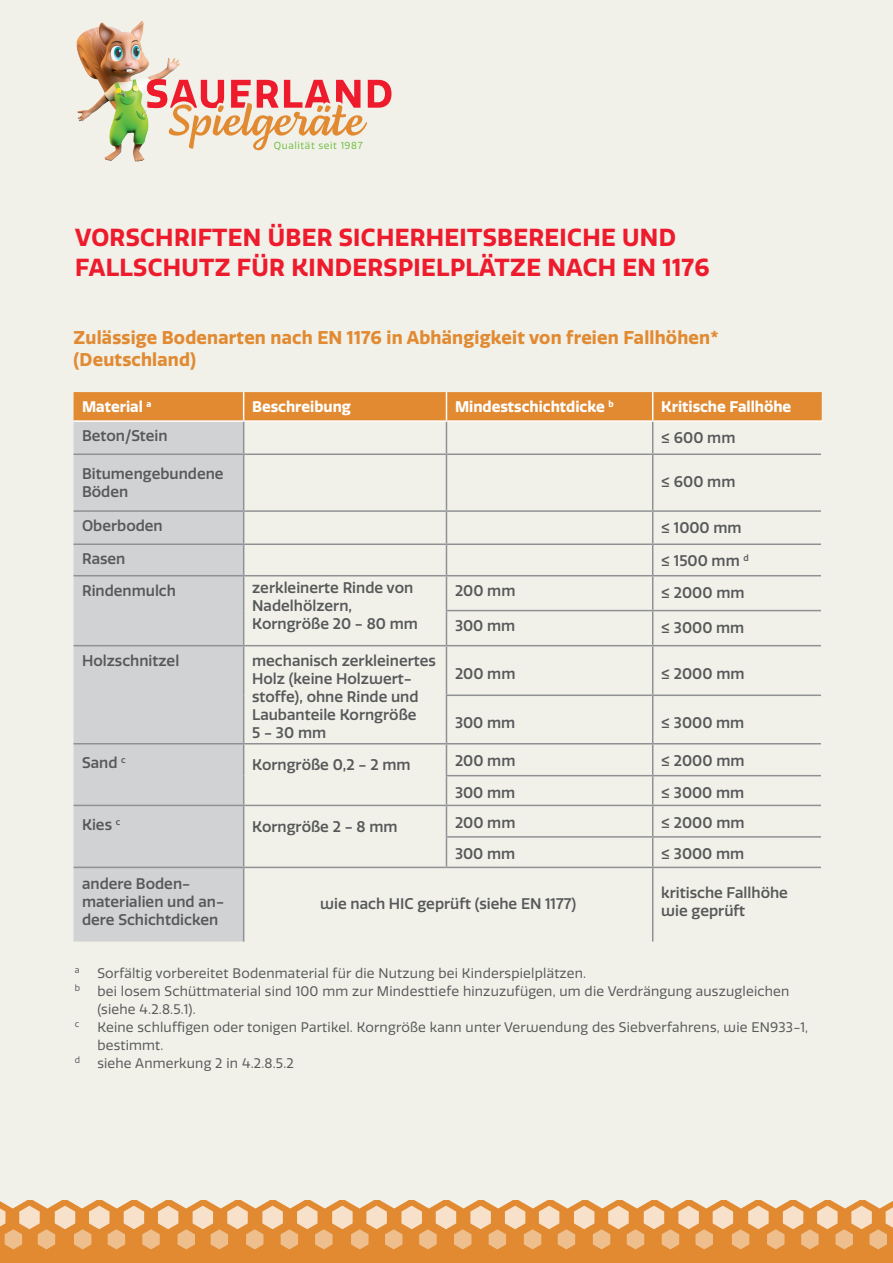
<style>
.page{position:relative;width:893px;height:1263px;background:#f1f1e9}
.page>*{position:absolute;margin:0;border:0;box-sizing:border-box;transform-origin:0 0}
.t1{font:700 24px/30px "Quatro";letter-spacing:.015em;color:#ee1b2d}
.t2{font:700 18px/22.5px "Quatro";letter-spacing:.01em;color:#e18a32}
.t3{font:500 15px/18px "Quatro";color:#57585a}
.t4{font:700 15px "Quatro";color:#fff}
.t5{font:13.5px/18px "Quatro";letter-spacing:.015em;color:#57585a}
.t6{font:9.9px "Quatro";letter-spacing:.06em;color:#71bf44}
.t7{font:8.7px "Quatro";color:#57585a}
</style>
<div class="page">
<div style="left:0;top:1200px;width:893px;height:63px;background:#e18a32"></div>
<svg style="left:0;top:1200px;width:893px;height:49px"></svg>
<div style="left:74px;top:422px;width:169px;height:519px;background:#d1d2d4"></div>
<hr style="left:820px;top:392px;width:2px;height:28px;background:#e18a32">
<div style="left:74px;top:392px;width:746px;height:28px;background:#e18a32"></div>
<hr style="left:74px;top:420px;width:170px;height:2px;background:#fff">
<hr style="left:244px;top:420px;width:202px;height:2px;background:#fff">
<hr style="left:446px;top:420px;width:207px;height:2px;background:#fff">
<hr style="left:653px;top:420px;width:169px;height:2px;background:#fff">
<hr style="left:243px;top:422px;width:1px;height:31px;background:#8f9194">
<hr style="left:446px;top:422px;width:1px;height:31px;background:#8f9194">
<hr style="left:652px;top:422px;width:1px;height:31px;background:#8f9194">
<hr style="left:74px;top:453px;width:170px;height:2px;background:#8f9194">
<hr style="left:244px;top:453px;width:202px;height:2px;background:#8f9194">
<hr style="left:243px;top:455px;width:1px;height:55px;background:#8f9194">
<hr style="left:446px;top:453px;width:207px;height:2px;background:#8f9194">
<hr style="left:446px;top:455px;width:1px;height:55px;background:#8f9194">
<hr style="left:653px;top:453px;width:168px;height:2px;background:#8f9194">
<hr style="left:652px;top:455px;width:1px;height:55px;background:#8f9194">
<hr style="left:74px;top:510px;width:170px;height:2px;background:#8f9194">
<hr style="left:244px;top:510px;width:202px;height:2px;background:#8f9194">
<hr style="left:243px;top:512px;width:1px;height:31px;background:#8f9194">
<hr style="left:446px;top:510px;width:207px;height:2px;background:#8f9194">
<hr style="left:446px;top:512px;width:1px;height:31px;background:#8f9194">
<hr style="left:653px;top:510px;width:168px;height:2px;background:#8f9194">
<hr style="left:652px;top:512px;width:1px;height:31px;background:#8f9194">
<hr style="left:74px;top:543px;width:170px;height:2px;background:#8f9194">
<hr style="left:244px;top:543px;width:202px;height:2px;background:#8f9194">
<hr style="left:243px;top:545px;width:1px;height:30px;background:#8f9194">
<hr style="left:446px;top:543px;width:207px;height:2px;background:#8f9194">
<hr style="left:446px;top:545px;width:1px;height:30px;background:#8f9194">
<hr style="left:653px;top:543px;width:168px;height:2px;background:#8f9194">
<hr style="left:652px;top:545px;width:1px;height:30px;background:#8f9194">
<hr style="left:74px;top:575px;width:170px;height:1px;background:#8f9194">
<hr style="left:244px;top:575px;width:202px;height:1px;background:#8f9194">
<hr style="left:243px;top:576px;width:1px;height:35px;background:#8f9194">
<hr style="left:243px;top:611px;width:1px;height:34px;background:#8f9194">
<hr style="left:446px;top:575px;width:207px;height:1px;background:#8f9194">
<hr style="left:446px;top:576px;width:1px;height:34px;background:#8f9194">
<hr style="left:653px;top:575px;width:168px;height:1px;background:#8f9194">
<hr style="left:652px;top:576px;width:1px;height:34px;background:#8f9194">
<hr style="left:446px;top:610px;width:207px;height:1px;background:#8f9194">
<hr style="left:446px;top:611px;width:1px;height:34px;background:#8f9194">
<hr style="left:653px;top:610px;width:168px;height:1px;background:#8f9194">
<hr style="left:652px;top:611px;width:1px;height:34px;background:#8f9194">
<hr style="left:74px;top:645px;width:170px;height:1px;background:#8f9194">
<hr style="left:244px;top:645px;width:202px;height:1px;background:#8f9194">
<hr style="left:243px;top:646px;width:1px;height:49px;background:#8f9194">
<hr style="left:243px;top:695px;width:1px;height:48px;background:#8f9194">
<hr style="left:446px;top:645px;width:207px;height:1px;background:#8f9194">
<hr style="left:446px;top:646px;width:1px;height:48px;background:#8f9194">
<hr style="left:653px;top:645px;width:168px;height:1px;background:#8f9194">
<hr style="left:652px;top:646px;width:1px;height:48px;background:#8f9194">
<hr style="left:446px;top:694px;width:207px;height:2px;background:#8f9194">
<hr style="left:446px;top:696px;width:1px;height:47px;background:#8f9194">
<hr style="left:653px;top:694px;width:168px;height:2px;background:#8f9194">
<hr style="left:652px;top:696px;width:1px;height:47px;background:#8f9194">
<hr style="left:74px;top:743px;width:170px;height:1px;background:#8f9194">
<hr style="left:244px;top:743px;width:202px;height:1px;background:#8f9194">
<hr style="left:243px;top:744px;width:1px;height:32px;background:#8f9194">
<hr style="left:446px;top:743px;width:207px;height:1px;background:#8f9194">
<hr style="left:446px;top:744px;width:1px;height:31px;background:#8f9194">
<hr style="left:653px;top:743px;width:168px;height:1px;background:#8f9194">
<hr style="left:652px;top:744px;width:1px;height:31px;background:#8f9194">
<svg style="left:243px;top:776px;width:1px;height:29px"></svg>
<hr style="left:446px;top:775px;width:207px;height:1px;background:#8f9194">
<svg style="left:446px;top:776px;width:1px;height:29px"></svg>
<hr style="left:653px;top:775px;width:168px;height:1px;background:#8f9194">
<svg style="left:652px;top:776px;width:1px;height:29px"></svg>
<hr style="left:74px;top:805px;width:170px;height:1px;background:#8f9194">
<hr style="left:244px;top:805px;width:202px;height:1px;background:#8f9194">
<hr style="left:243px;top:806px;width:1px;height:31px;background:#8f9194">
<hr style="left:446px;top:805px;width:207px;height:1px;background:#8f9194">
<hr style="left:446px;top:806px;width:1px;height:30px;background:#8f9194">
<hr style="left:653px;top:805px;width:168px;height:1px;background:#8f9194">
<hr style="left:652px;top:806px;width:1px;height:30px;background:#8f9194">
<hr style="left:243px;top:837px;width:1px;height:30px;background:#8f9194">
<hr style="left:446px;top:836px;width:207px;height:2px;background:#8f9194">
<svg style="left:446px;top:838px;width:1px;height:29px"></svg>
<hr style="left:653px;top:836px;width:168px;height:2px;background:#8f9194">
<svg style="left:652px;top:838px;width:1px;height:29px"></svg>
<hr style="left:74px;top:867px;width:170px;height:1px;background:#8f9194">
<hr style="left:244px;top:867px;width:202px;height:1px;background:#8f9194">
<hr style="left:243px;top:868px;width:1px;height:73px;background:#8f9194">
<hr style="left:446px;top:867px;width:207px;height:1px;background:#8f9194">
<hr style="left:653px;top:867px;width:168px;height:1px;background:#8f9194">
<hr style="left:652px;top:868px;width:1px;height:73px;background:#8f9194">
<img style="left:76px;top:21px;width:104px;height:141px">
<svg style="left:147px;top:79px;width:244px;height:71px"></svg>
<p class="t6" style="left:274px;top:140px;width:90px">Qualität seit 1987</p>
<h1 class="t1" style="left:75px;top:223px;width:636px">VORSCHRIFTEN ÜBER SICHERHEITSBEREICHE UND<br>FALLSCHUTZ FÜR KINDERSPIELPLÄTZE NACH EN 1176</h1>
<p class="t2" style="left:74px;top:326px;width:646px">Zulässige Bodenarten nach EN 1176 in Abhängigkeit von freien Fallhöhen* (Deutschland)</p>
<p class="t4" style="left:82px;top:398px;width:71px">Material <sup>a</sup></p>
<p class="t4" style="left:252px;top:398px;width:100px">Beschreibung</p>
<p class="t4" style="left:455px;top:398px;width:160px">Mindestschichtdicke <sup>b</sup></p>
<p class="t4" style="left:661px;top:398px;width:132px">Kritische Fallhöhe</p>
<p class="t3" style="left:82px;top:427px;width:87px">Beton/Stein</p>
<p class="t3" style="left:661px;top:429px;width:76px">≤ 600 mm</p>
<p class="t3" style="left:82px;top:464px;width:143px">Bitumengebundene<br>Böden</p>
<p class="t3" style="left:661px;top:473px;width:76px">≤ 600 mm</p>
<p class="t3" style="left:82px;top:517px;width:82px">Oberboden</p>
<p class="t3" style="left:661px;top:519px;width:82px">≤ 1000 mm</p>
<p class="t3" style="left:82px;top:550px;width:45px">Rasen</p>
<p class="t3" style="left:661px;top:552px;width:89px">≤ 1500 mm <sup>d</sup></p>
<p class="t3" style="left:82px;top:582px;width:95px">Rindenmulch</p>
<p class="t3" style="left:252px;top:579px;width:167px">zerkleinerte Rinde von<br>Nadelhölzern,<br>Korngröße 20 - 80 mm</p>
<p class="t3" style="left:455px;top:582px;width:62px">200 mm</p>
<p class="t3" style="left:661px;top:584px;width:85px">≤ 2000 mm</p>
<p class="t3" style="left:455px;top:617px;width:62px">300 mm</p>
<p class="t3" style="left:661px;top:619px;width:85px">≤ 3000 mm</p>
<p class="t3" style="left:82px;top:652px;width:99px">Holzschnitzel</p>
<p class="t3" style="left:252px;top:652px;width:185px">mechanisch zerkleinertes<br>Holz (keine Holzwert&shy;stoffe), ohne Rinde und<br>Laubanteile Korngröße<br>5 - 30 mm</p>
<p class="t3" style="left:455px;top:664px;width:62px">200 mm</p>
<p class="t3" style="left:661px;top:664px;width:85px">≤ 2000 mm</p>
<p class="t3" style="left:455px;top:714px;width:62px">300 mm</p>
<p class="t3" style="left:661px;top:714px;width:85px">≤ 3000 mm</p>
<p class="t3" style="left:82px;top:754px;width:45px">Sand <sup>c</sup></p>
<p class="t3" style="left:252px;top:756px;width:160px">Korngröße 0,2 - 2 mm</p>
<p class="t3" style="left:455px;top:752px;width:62px">200 mm</p>
<p class="t3" style="left:661px;top:752px;width:85px">≤ 2000 mm</p>
<p class="t3" style="left:455px;top:784px;width:62px">300 mm</p>
<p class="t3" style="left:661px;top:784px;width:85px">≤ 3000 mm</p>
<p class="t3" style="left:82px;top:816px;width:40px">Kies <sup>c</sup></p>
<p class="t3" style="left:252px;top:818px;width:147px">Korngröße 2 - 8 mm</p>
<p class="t3" style="left:455px;top:813px;width:62px">200 mm</p>
<p class="t3" style="left:661px;top:813px;width:85px">≤ 2000 mm</p>
<p class="t3" style="left:455px;top:845px;width:62px">300 mm</p>
<p class="t3" style="left:661px;top:845px;width:85px">≤ 3000 mm</p>
<p class="t3" style="left:82px;top:874px;width:144px">andere Boden&shy;materialien und an&shy;dere Schichtdicken</p>
<p class="t3" style="left:320px;top:895px;width:257px">wie nach HIC geprüft (siehe EN 1177)</p>
<p class="t3" style="left:661px;top:884px;width:128px">kritische Fallhöhe wie geprüft</p>
<p class="t7" style="left:75px;top:965px;width:6px">a</p>
<p class="t5" style="left:97px;top:964px;width:490px">Sorfältig vorbereitet Bodenmaterial für die Nutzung bei Kinderspielplätzen.</p>
<p class="t7" style="left:75px;top:983px;width:7px">b</p>
<p class="t5" style="left:97px;top:982px;width:694px">bei losem Schüttmaterial sind 100 mm zur Mindesttiefe hinzuzufügen, um die Verdrängung auszugleichen (siehe 4.2.8.5.1).</p>
<p class="t7" style="left:75px;top:1019px;width:6px">c</p>
<p class="t5" style="left:97px;top:1018px;width:712px">Keine schluffigen oder tonigen Partikel. Korngröße kann unter Verwendung des Siebverfahrens, wie EN933-1, bestimmt.</p>
<p class="t7" style="left:75px;top:1055px;width:7px">d</p>
<p class="t5" style="left:97px;top:1054px;width:198px">siehe Anmerkung 2 in 4.2.8.5.2</p>
</div>
